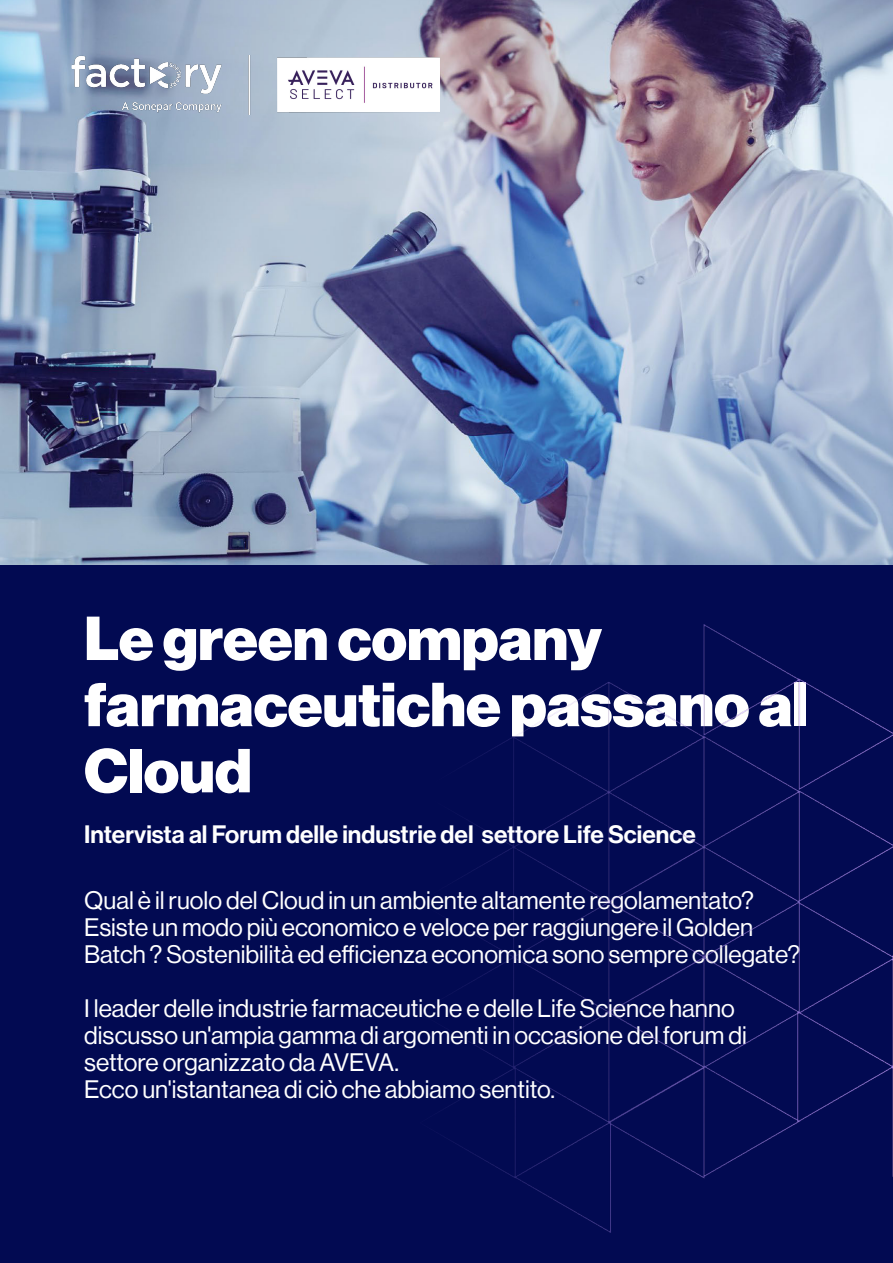
<style>
.page{position:relative;width:893px;height:1263px;background:#020a52}
.page>*{position:absolute;margin:0;border:0;box-sizing:border-box;transform-origin:0 0}
.t1{font:60.75px/66.2px "N Haas Grotesk DS Pro 95 Blk";color:#fff}
.t2{font:24.75px/27px "N Haas Grotesk DS Pro 55 Rg";color:#fff}
.t3{font:24.75px "N Haas Grotesk DS Pro 65 Md";color:#fff}
</style>
<div class="page">
<img style="left:0;top:0;width:893px;height:564px">
<img style="left:71px;top:56px;width:368px;height:59px">
<img style="left:453px;top:625px;width:440px;height:607px">
<h1 class="t1" style="left:84px;top:606px;width:726px">Le green company farmaceutiche passano al<br>Cloud</h1>
<p class="t3" style="left:84px;top:820px;width:613px">Intervista al Forum delle industrie del settore Life Science</p>
<p class="t2" style="left:84px;top:887px;width:717px">Qual è il ruolo del Cloud in un ambiente altamente regolamentato?<br>Esiste un modo più economico e veloce per raggiungere il Golden<br>Batch ? Sostenibilità ed efficienza economica sono sempre collegate?</p>
<p class="t2" style="left:84px;top:995px;width:664px">I leader delle industrie farmaceutiche e delle Life Science hanno discusso un'ampia gamma di argomenti in occasione del forum di settore organizzato da AVEVA.<br>Ecco un'istantanea di ciò che abbiamo sentito.</p>
</div>
